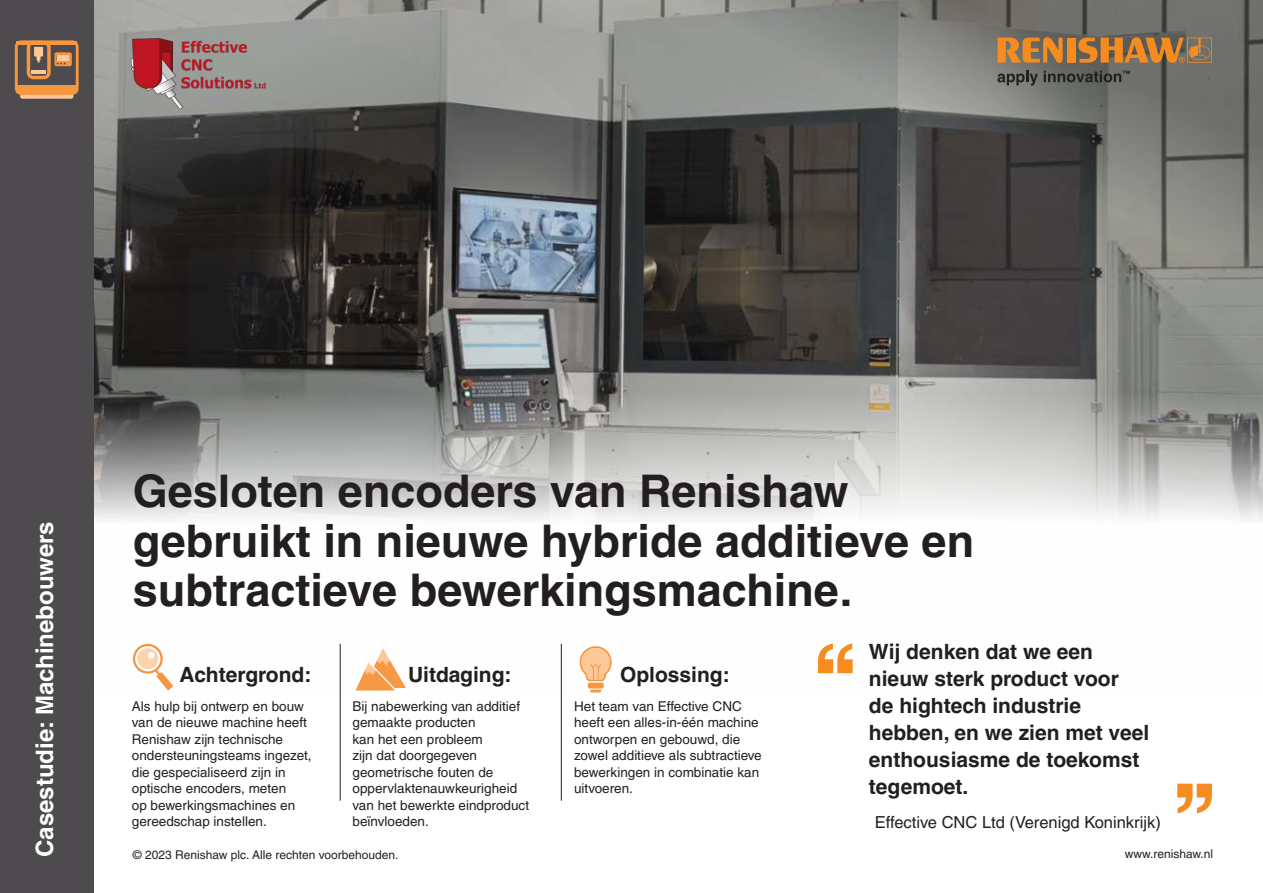
<style>
.page{position:relative;width:1263px;height:893px;background:#fff}
.page>*{position:absolute;margin:0;border:0;box-sizing:border-box;transform-origin:0 0}
.Inside_Headline_30pt_Bold{font:700 45px/49.5px "Helvetica LT Pro";color:#231f20}
.Subheading_16pt_Bold_White{font:700 24px "Helvetica LT Pro";color:#fff}
.Quotation_text{font:700 21px/27px "Helvetica LT Pro";color:#231f20}
.Subheading_14pt_Bold{font:700 21px "Helvetica LT Pro";color:#231f20}
.Quotation_Attributed{font:16.5px "Helvetica LT Pro";color:#231f20}
.Body_Text_9pt{font:13.5px/16.5px "Helvetica LT Pro";color:#231f20}
.t1{font:12px "Helvetica LT Pro";color:#231f20}
</style>
<div class="page">
<img style="left:94px;top:327px;width:1169px;height:366px">
<svg style="left:94px;top:0;width:527px;height:327px;background:#5e5f5e"></svg>
<img style="left:124px;top:31px;width:148px;height:84px">
<svg style="left:621px;top:0;width:642px;height:327px;background:#61615d"></svg>
<svg style="left:818px;top:643px;width:35px;height:30px"></svg>
<svg style="left:1177px;top:784px;width:35px;height:29px"></svg>
<svg style="left:356px;top:648px;width:50px;height:42px"></svg>
<svg style="left:133px;top:644px;width:40px;height:46px"></svg>
<div style="left:148px;top:652px;width:6px;height:7px;background:#fff;border-radius:50%"></div>
<hr style="left:340px;top:644px;width:1px;height:157px;background:#231f20">
<hr style="left:561px;top:644px;width:1px;height:157px;background:#231f20">
<svg style="left:997px;top:71px;width:41px;height:15px"></svg>
<svg style="left:997px;top:37px;width:66px;height:26px;background:#c07f3a"></svg>
<div style="left:1067px;top:38px;width:8px;height:25px;background:#f68c1f"></div>
<svg style="left:1078px;top:37px;width:134px;height:26px;background:#ae773d"></svg>
<svg style="left:1044px;top:71px;width:86px;height:11px"></svg>
<div style="left:0;top:0;width:94px;height:893px;background:#4d4b4d"></div>
<svg style="left:15px;top:40px;width:64px;height:59px"></svg>
<div style="left:57px;top:55px;width:11px;height:6px;background:#fcc897"></div>
<div style="left:588px;top:683px;width:16px;height:5px;background:#f79641;border-radius:2px"></div>
<svg style="left:590px;top:690px;width:11px;height:2px"></svg>
<svg style="left:580px;top:646px;width:32px;height:35px"></svg>
<p class="Subheading_16pt_Bold_White" style="left:30px;top:857px;width:337px;rotate:-90deg">Casestudie: Machinebouwers</p>
<p class="Inside_Headline_30pt_Bold" style="left:133px;top:466px;width:843px">Gesloten encoders van Renishaw gebruikt in nieuwe hybride additieve en subtractieve bewerkingsmachine.</p>
<p class="Subheading_14pt_Bold" style="left:620px;top:662px;width:111px">Oplossing:</p>
<p class="Subheading_14pt_Bold" style="left:179px;top:662px;width:134px">Achtergrond:</p>
<p class="Subheading_14pt_Bold" style="left:408px;top:662px;width:105px">Uitdaging:</p>
<p class="Body_Text_9pt" style="left:132px;top:698px;width:181px">Als hulp bij ontwerp en bouw van de nieuwe machine heeft<br>Renishaw zijn technische ondersteuningsteams ingezet, die gespecialiseerd zijn in optische encoders, meten<br>op bewerkingsmachines en gereedschap instellen.</p>
<p class="Body_Text_9pt" style="left:353px;top:698px;width:178px">Bij nabewerking van additief gemaakte producten<br>kan het een probleem<br>zijn dat doorgegeven geometrische fouten de oppervlaktenauwkeurigheid van het bewerkte eindproduct beïnvloeden.</p>
<p class="Body_Text_9pt" style="left:574px;top:698px;width:189px">Het team van Effective CNC heeft een alles-in-één machine ontworpen en gebouwd, die zowel additieve als subtractieve bewerkingen in combinatie kan uitvoeren.</p>
<p class="Quotation_text" style="left:869px;top:638px;width:282px">Wij denken dat we een nieuw sterk product voor<br>de hightech industrie hebben, en we zien met veel enthousiasme de toekomst tegemoet.</p>
<p class="Quotation_Attributed" style="left:875px;top:812px;width:288px">Effective CNC Ltd (Verenigd Koninkrijk)</p>
<p class="t1" style="left:133px;top:848px;width:267px">© 2023 Renishaw plc. Alle rechten voorbehouden.</p>
<p class="t1" style="left:1125px;top:847px;width:90px">www.renishaw.nl</p>
</div>
